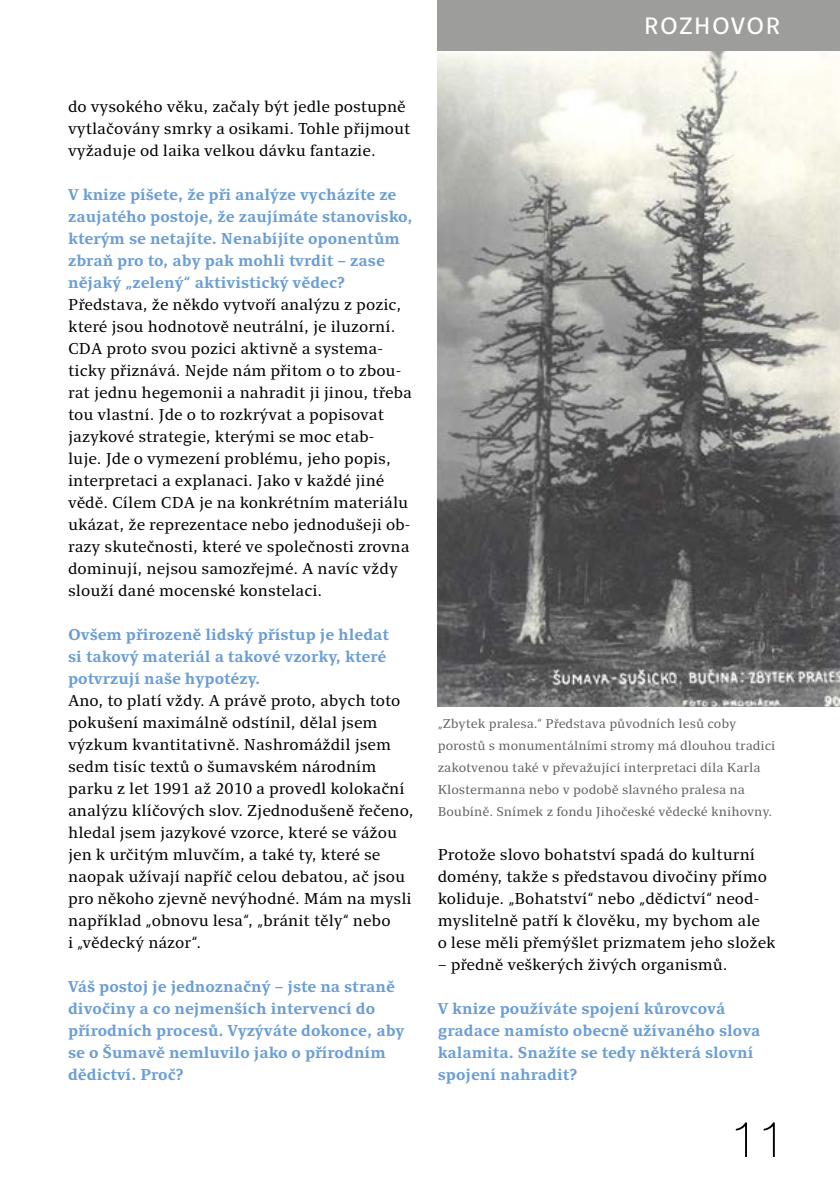
<style>
.page{position:relative;width:840px;height:1191px;background:#fff}
.page>*{position:absolute;margin:0;border:0;box-sizing:border-box;transform-origin:0 0}
.t1{font:100 50px "Helvetica Neue LT Pro";color:#000}
.t2{font:24px "Clara Sans";letter-spacing:.05em;color:#fff}
.t3{font:16px/22px "Clara Serif";color:#000}
.t4{font:700 16px/22px "Clara Serif";color:#6b9ed5}
.t5{font:13px/22px "Clara Serif";color:#646363}
</style>
<div class="page">
<div style="left:437px;top:0;width:402px;height:51px;background:#9d9d9c"></div>
<img style="left:437px;top:51px;width:402px;height:655px">
<h2 class="t2" style="left:643px;top:13px;width:138px">ROZHOVOR</h2>
<p class="t3" style="left:68px;top:96px;width:344px">do vysokého věku, začaly být jedle postupně vytlačovány smrky a osikami. Tohle přijmout vyžaduje od laika velkou dávku fantazie.</p>
<p class="t4" style="left:68px;top:184px;width:346px">V knize píšete, že při analýze vycházíte ze zaujatého postoje, že zaujímáte stanovisko, kterým se netajíte. Nenabíjíte oponentům zbraň pro to, aby pak mohli tvrdit – zase nějaký „zelený“ aktivistický vědec?</p>
<p class="t3" style="left:68px;top:294px;width:345px">Představa, že někdo vytvoří analýzu z pozic, které jsou hodnotově neutrální, je iluzorní.<br>CDA proto svou pozici aktivně a systema&shy;ticky přiznává. Nejde nám přitom o to zbou&shy;rat jednu hegemonii a nahradit ji jinou, třeba tou vlastní. Jde o to rozkrývat a popisovat jazykové strategie, kterými se moc etab-<br>luje. Jde o vymezení problému, jeho popis, interpretaci a explanaci. Jako v každé jiné vědě. Cílem CDA je na konkrétním materiálu ukázat, že reprezentace nebo jednodušeji ob&shy;razy skutečnosti, které ve společnosti zrovna dominují, nejsou samozřejmé. A navíc vždy slouží dané mocenské konstelaci.</p>
<p class="t4" style="left:68px;top:624px;width:322px">Ovšem přirozeně lidský přístup je hledat si takový materiál a takové vzorky, které potvrzují naše hypotézy.</p>
<p class="t3" style="left:68px;top:690px;width:347px">Ano, to platí vždy. A právě proto, abych toto pokušení maximálně odstínil, dělal jsem výzkum kvantitativně. Nashromáždil jsem sedm tisíc textů o šumavském národním parku z let 1991 až 2010 a provedl kolokační analýzu klíčových slov. Zjednodušeně řečeno, hledal jsem jazykové vzorce, které se vážou jen k určitým mluvčím, a také ty, které se naopak užívají napříč celou debatou, ač jsou pro někoho zjevně nevýhodné. Mám na mysli například „obnovu lesa“, „bránit těly“ nebo<br>i „vědecký názor“.</p>
<p class="t4" style="left:68px;top:976px;width:338px">Váš postoj je jednoznačný – jste na straně divočiny a co nejmenších intervencí do přírodních procesů. Vyzýváte dokonce, aby se o Šumavě nemluvilo jako o přírodním dědictví. Proč?</p>
<p class="t5" style="left:437px;top:713px;width:339px">„Zbytek pralesa.“ Představa původních lesů coby porostů s monumentálními stromy má dlouhou tradici zakotvenou také v převažující interpretaci díla Karla Klostermanna nebo v podobě slavného pralesa na Boubíně. Snímek z fondu Jihočeské vědecké knihovny.</p>
<p class="t3" style="left:437px;top:844px;width:339px">Protože slovo bohatství spadá do kulturní domény, takže s představou divočiny přímo koliduje. „Bohatství“ nebo „dědictví“ neod&shy;myslitelně patří k člověku, my bychom ale<br>o lese měli přemýšlet prizmatem jeho složek</p>
<p class="t3" style="left:437px;top:954px;width:291px">– předně veškerých živých organismů.</p>
<p class="t4" style="left:437px;top:998px;width:324px">V knize používáte spojení kůrovcová gradace namísto obecně užívaného slova kalamita. Snažíte se tedy některá slovní spojení nahradit?</p>
<h1 class="t1" style="left:730px;top:1109px;width:57px">11</h1>
</div>
